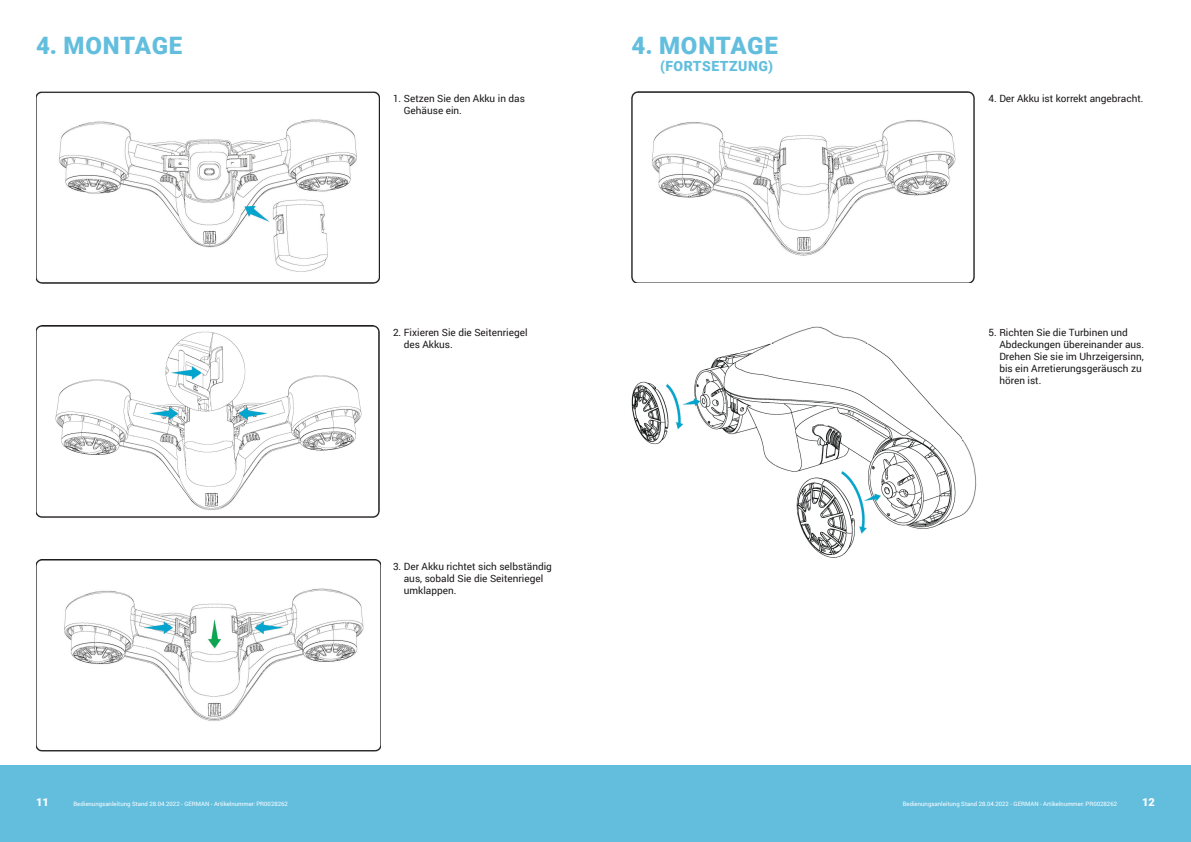
<style>
.page{position:relative;width:1191px;height:842px;background:#fff}
.page>*{position:absolute;margin:0;border:0;box-sizing:border-box;transform-origin:0 0}
.t1{font:900 24px "Roboto";letter-spacing:.03em;color:#63bede}
.t2{font:900 14px "Roboto";letter-spacing:.035em;color:#63bede}
.t3{font:900 11px "Roboto";color:#fff}
.t4{font:10px/12px "Roboto";color:#1b1819}
.t5{font:6px "Roboto";color:#fff}
</style>
<div class="page">
<div style="left:0;top:765px;width:1191px;height:77px;background:#63bede"></div>
<img style="left:36px;top:92px;width:344px;height:191px">
<img style="left:36px;top:326px;width:343px;height:191px">
<img style="left:36px;top:559px;width:345px;height:192px">
<img style="left:631px;top:92px;width:343px;height:191px">
<img style="left:631px;top:326px;width:345px;height:232px">
<h1 class="t1" style="left:36px;top:29px;width:148px">4. MONTAGE</h1>
<h1 class="t1" style="left:631px;top:29px;width:148px">4. MONTAGE</h1>
<h2 class="t2" style="left:660px;top:56px;width:114px">(FORTSETZUNG)</h2>
<p class="t4" style="left:404px;top:92px;width:123px;text-indent:-11px">1. Setzen Sie den Akku in das<br>Gehäuse ein.</p>
<p class="t4" style="left:404px;top:326px;width:125px;text-indent:-11px">2. Fixieren Sie die Seitenriegel des Akkus.</p>
<p class="t4" style="left:404px;top:560px;width:150px;text-indent:-11px">3. Der Akku richtet sich selbständig aus, sobald Sie die Seitenriegel umklappen.</p>
<p class="t4" style="left:988px;top:92px;width:157px">4. Der Akku ist korrekt angebracht.</p>
<p class="t4" style="left:999px;top:326px;width:146px;text-indent:-11px">5. Richten Sie die Turbinen und<br>Abdeckungen übereinander aus.<br>Drehen Sie sie im Uhrzeigersinn, bis ein Arretierungsgeräusch zu hören ist.</p>
<p class="t3" style="left:36px;top:794px;width:14px">11</p>
<p class="t5" style="left:73px;top:800px;width:216px">Bedienungsanleitung Stand 28.04.2022 - GERMAN - Artikelnummer: PR0028262</p>
<p class="t5" style="left:902px;top:800px;width:216px">Bedienungsanleitung Stand 28.04.2022 - GERMAN - Artikelnummer: PR0028262</p>
<p class="t3" style="left:1142px;top:794px;width:14px">12</p>
</div>
